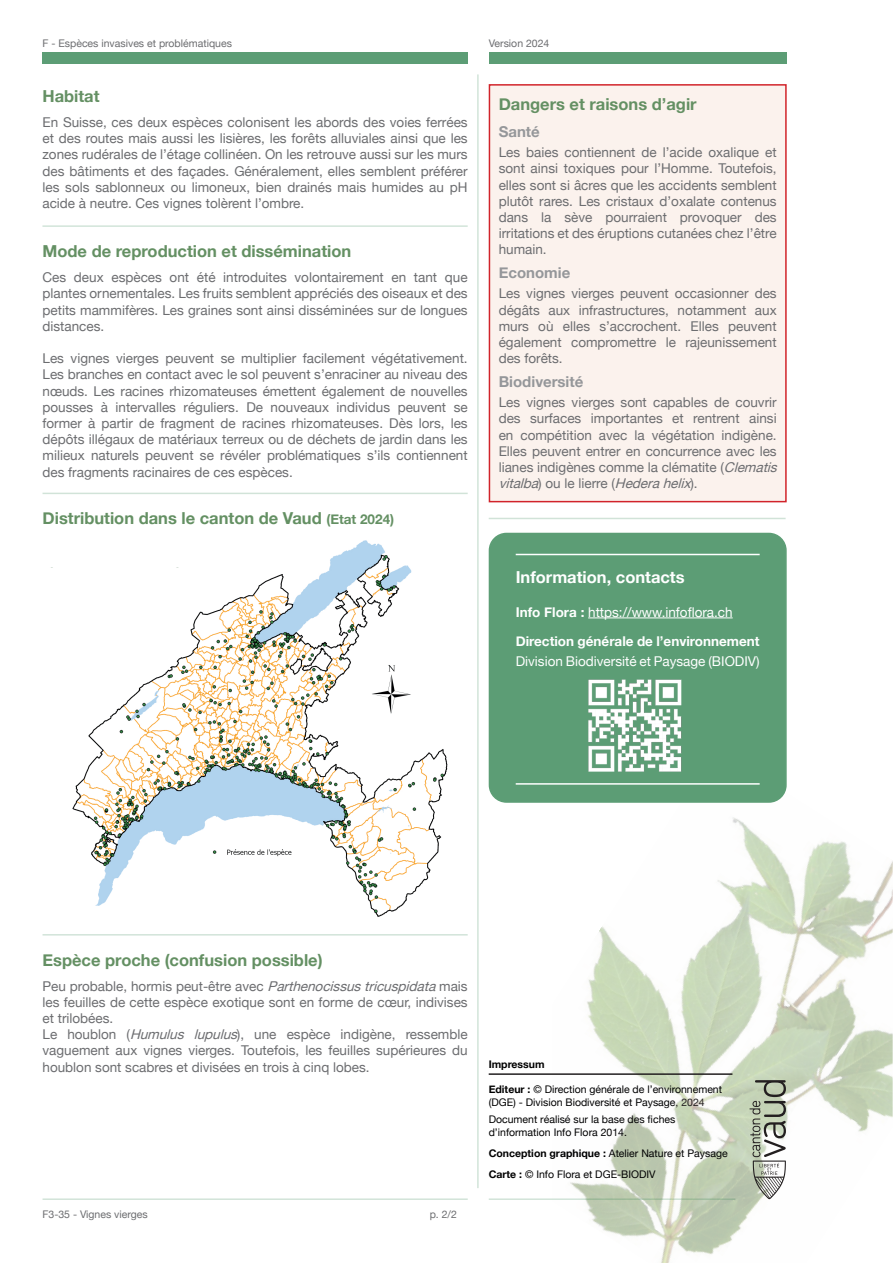
<style>
.page{position:relative;width:893px;height:1263px;background:#fff}
.page>*{position:absolute;margin:0;border:0;box-sizing:border-box;transform-origin:0 0}
.Titres_1_-_Verts{font:700 16.5px "Helvetica Neue";color:#649063}
.t1{font:700 16.5px "Helvetica Neue";color:#fff}
.Titre_2_-_Gris{font:700 15px "Helvetica Neue";color:#95979a}
.Contenu{font:13.5px/16.2px "Helvetica Neue";color:#6c6d70;text-align:justify}
.t2{font:700 13.5px/29px "Helvetica Neue";color:#fff}
.t3{font:13.5px "Helvetica Neue";color:#fff}
.t4{font:10.5px/12.6px "Helvetica Neue";color:#000001}
.t5{font:10.5px "Helvetica Neue";color:#6c6d70}
.t6{font:700 10.5px "Helvetica Neue";color:#000001}
.s1{font-size:13.5px}
.s2{font-style:italic}
.s3{font-weight:400}
.s4{font-weight:700}
.s5{color:#231f20}
</style>
<div class="page">
<img style="left:570px;top:794px;width:323px;height:469px">
<div style="left:42px;top:53px;width:426px;height:11px;background:#5c9d75"></div>
<div style="left:489px;top:53px;width:297px;height:11px;background:#5c9d75"></div>
<hr style="left:43px;top:1198px;width:425px;height:2px;background:#16743a">
<hr style="left:489px;top:1198px;width:246px;height:2px;background:#16743a">
<svg style="left:749px;top:1080px;width:37px;height:119px"></svg>
<div style="left:489px;top:533px;width:297px;height:269px;background:#5c9d75;border-radius:17px"></div>
<hr style="left:516px;top:783px;width:244px;height:2px;background:#fff">
<hr style="left:516px;top:554px;width:244px;height:1px;background:#fff">
<hr style="left:588px;top:617px;width:145px;height:1px;background:#fff">
<div style="left:489px;top:533px;width:298px;height:270px;border:2px solid #16743a;border-radius:17px"></div>
<hr style="left:489px;top:518px;width:297px;height:1px;background:#16743a">
<hr style="left:477px;top:74px;width:2px;height:1114px;background:#16743a">
<hr style="left:43px;top:493px;width:425px;height:1px;background:#16743a">
<img style="left:51px;top:540px;width:397px;height:377px">
<hr style="left:43px;top:934px;width:425px;height:1px;background:#16743a">
<div style="left:489px;top:85px;width:297px;height:417px;background:#fbf2ed"></div>
<div style="left:489px;top:84px;width:298px;height:418px;border:2px solid #d1232a"></div>
<div style="left:43px;top:535px;width:277px;height:32px;background:#fff"></div>
<hr style="left:489px;top:1073px;width:243px;height:2px;background:#231f20">
<img style="left:588px;top:679px;width:93px;height:93px">
<hr style="left:42px;top:225px;width:426px;height:2px;background:#16743a">
<p class="t5" style="left:43px;top:37px;width:191px">F - Espèces invasives et problématiques</p>
<p class="t5" style="left:489px;top:37px;width:62px">Version 2024</p>
<p class="Titres_1_-_Verts" style="left:42px;top:86px;width:59px">Habitat</p>
<p class="Contenu" style="left:42px;top:114px;width:427px">En Suisse, ces deux espèces colonisent les abords des voies ferrées et des routes mais aussi les lisières, les forêts alluviales ainsi que les zones rudérales de l’étage collinéen. On les retrouve aussi sur les murs des bâtiments et des façades. Généralement, elles semblent préférer les sols sablonneux ou limoneux, bien drainés mais humides au pH acide à neutre. Ces vignes tolèrent l’ombre.</p>
<p class="Titres_1_-_Verts" style="left:43px;top:241px;width:310px">Mode de reproduction et dissémination</p>
<p class="Contenu" style="left:43px;top:269px;width:427px">Ces deux espèces ont été introduites volontairement en tant que plantes ornementales. Les fruits semblent appréciés des oiseaux et des petits mammifères. Les graines sont ainsi disséminées sur de longues distances.</p>
<p class="Contenu" style="left:43px;top:350px;width:427px">Les vignes vierges peuvent se multiplier facilement végétativement.<br>Les branches en contact avec le sol peuvent s’enraciner au niveau des nœuds. Les racines rhizomateuses émettent également de nouvelles pousses à intervalles réguliers. De nouveaux individus peuvent se former à partir de fragment de racines rhizomateuses. Dès lors, les dépôts illégaux de matériaux terreux ou de déchets de jardin dans les milieux naturels peuvent se révéler problématiques s’ils contiennent des fragments racinaires de ces espèces.</p>
<p class="Titres_1_-_Verts" style="left:43px;top:508px;width:353px">Distribution dans le canton de Vaud <span class="s1">(Etat 2024)</span></p>
<p class="Titres_1_-_Verts" style="left:499px;top:94px;width:199px">Dangers et raisons d’agir</p>
<p class="Titre_2_-_Gris" style="left:499px;top:122px;width:43px">Santé</p>
<p class="Contenu" style="left:499px;top:144px;width:279px">Les baies contiennent de l’acide oxalique et sont ainsi toxiques pour l’Homme. Toutefois, elles sont si âcres que les accidents semblent plutôt rares. Les cristaux d’oxalate contenus dans la sève pourraient provoquer des irritations et des éruptions cutanées chez l’être humain.</p>
<p class="Titre_2_-_Gris" style="left:499px;top:263px;width:73px">Economie</p>
<p class="Contenu" style="left:499px;top:285px;width:279px">Les vignes vierges peuvent occasionner des dégâts aux infrastructures, notamment aux murs où elles s’accrochent. Elles peuvent également compromettre le rajeunissement des forêts.</p>
<p class="Titre_2_-_Gris" style="left:499px;top:372px;width:86px">Biodiversité</p>
<p class="Contenu" style="left:499px;top:394px;width:284px;text-align:left">Les vignes vierges sont capables de couvrir des surfaces importantes et rentrent ainsi en compétition avec la végétation indigène.<br>Elles peuvent entrer en concurrence avec les lianes indigènes comme la clématite (<span class="s2">Clematis vitalba</span>) o u l e l i e r r e ( <span class="s2">Hederahelix</span>) .</p>
<p class="t1" style="left:516px;top:567px;width:170px">Information, contacts</p>
<p class="t2" style="left:516px;top:597px;width:245px">Info Flora : <span class="s3">https://www.infoflora.ch<br></span>Direction générale de l’environnement</p>
<p class="t3" style="left:516px;top:653px;width:245px">Division Biodiversité et Paysage (BIODIV)</p>
<p class="Titres_1_-_Verts" style="left:43px;top:950px;width:282px">Espèce proche (confusion possible)</p>
<p class="Contenu" style="left:43px;top:977px;width:427px">Peu probable, hormis peut-être avec <span class="s2">Parthenocissustricuspidata</span>mais les feuilles de cette espèce exotique sont en forme de cœur, indivises et trilobées.</p>
<p class="Contenu" style="left:43px;top:1026px;width:427px">Le houblon (<span class="s2">Humulus lupulus</span>), une espèce indigène, ressemble vaguement aux vignes vierges. Toutefois, les feuilles supérieures du houblon sont scabres et divisées en trois à cinq lobes.</p>
<p class="t5" style="left:43px;top:1208px;width:107px">F3-35 - Vignes vierges</p>
<p class="t5" style="left:430px;top:1208px;width:29px">p. 2/2</p>
<p class="t6" style="left:489px;top:1058px;width:57px">Impressum</p>
<p class="t4" style="left:489px;top:1083px;width:235px"><span class="s4">Editeur :</span> © Direction générale de l’environnement (DGE) - Division Biodiversité et Paysage<span class="s5">, 2024</span></p>
<p class="t4" style="left:489px;top:1113px;width:188px">Document réalisé sur la base des fiches d’information Info Flora 2014.</p>
<p class="t4" style="left:489px;top:1146px;width:240px"><span class="s4">Conception graphique :</span> Atelier Nature et Paysage</p>
<p class="t4" style="left:489px;top:1167px;width:168px"><span class="s4">Carte :</span> © Info Flora et DGE-BIODIV</p>
</div>
